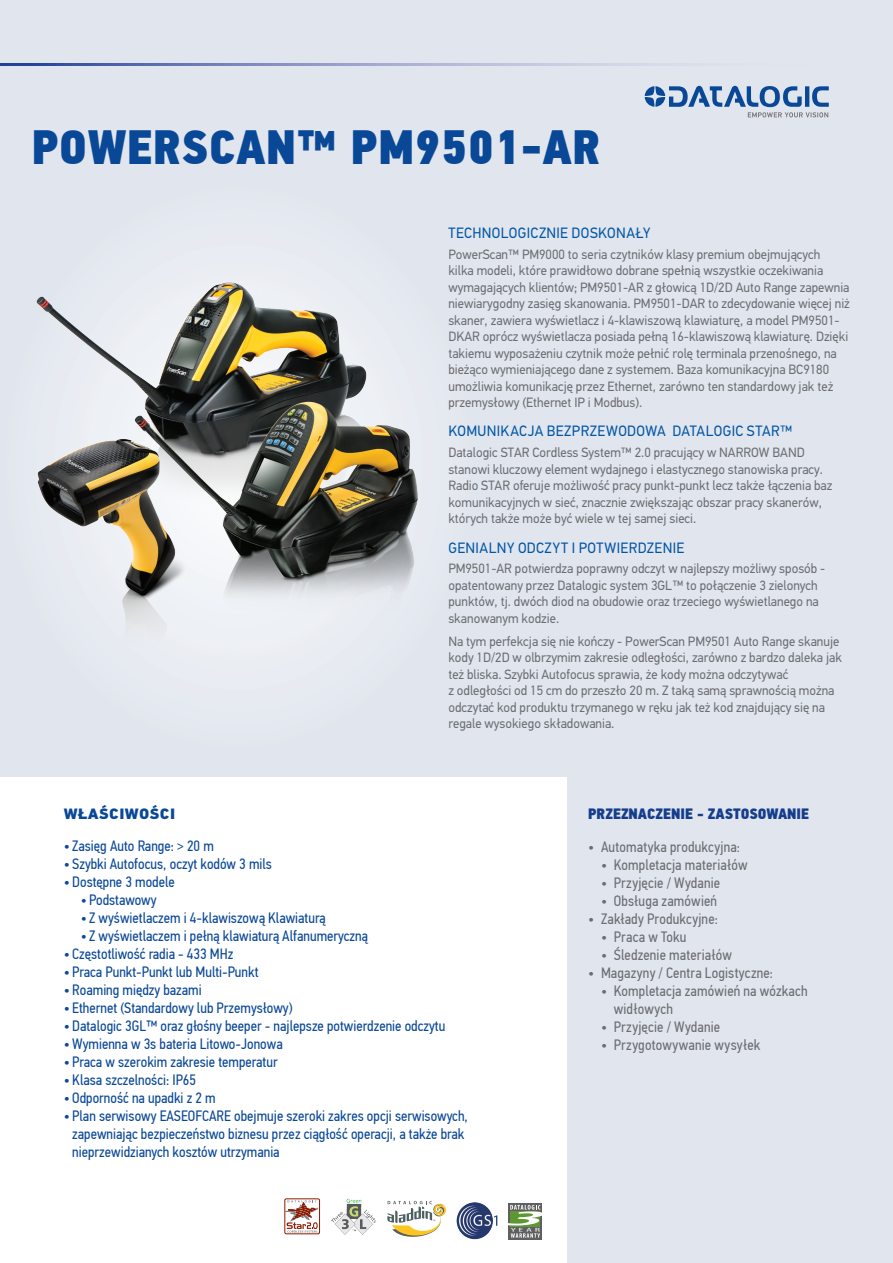
<style>
.page{position:relative;width:893px;height:1263px;background:#e0e5ee}
.page>*{position:absolute;margin:0;border:0;box-sizing:border-box;transform-origin:0 0}
.t1{font:48px "PF Din Text Cond Pro X Black";letter-spacing:.01em;color:#094797}
.t2{font:15px/18px "PF Din Text Cond Pro";color:#094797}
.t3{font:15px/18px "PF Din Text Cond Pro";letter-spacing:.01em;color:#6c6d70}
.descriptionheadline{font:15px "PF Din Text Pro";letter-spacing:.025em;color:#0155a5;scale:.96 1}
.Punto_elenco_grigio{font:15px "PF Din Text Cond Pro X Black";color:#153d8c}
.t4{font:900 15px "PF Din Text Pro";letter-spacing:.02em;color:#094797}
.description{font:13.5px/16.5px "PF Din Text Pro";color:#6c6d70;scale:.96 1}
</style>
<div class="page">
<svg style="left:0;top:64px;width:652px;height:1px"></svg>
<svg style="left:645px;top:86px;width:184px;height:31px"></svg>
<div style="left:0;top:777px;width:567px;height:486px;background:#fff"></div>
<img style="left:456px;top:1202px;width:42px;height:38px">
<div style="left:509px;top:1203px;width:33px;height:36px;background:#5f5f62"></div>
<svg style="left:508px;top:1205px;width:34px;height:33px"></svg>
<svg style="left:387px;top:1201px;width:60px;height:36px"></svg>
<img style="left:331px;top:1199px;width:46px;height:36px">
<div style="left:284px;top:1198px;width:36px;height:36px;border:1px solid #8b1b02;border-radius:2px"></div>
<svg style="left:284px;top:1200px;width:35px;height:33px"></svg>
<img style="left:36px;top:279px;width:382px;height:369px">
<p class="t1" style="left:32px;top:117px;width:570px">POWERSCAN™ PM9501-AR</p>
<p class="descriptionheadline" style="left:448px;top:224px;width:212px">TECHNOLOGICZNIE DOSKONAŁY</p>
<p class="description" style="left:448px;top:246px;width:420px">PowerScan™ PM9000 to seria czytników klasy premium obejmujących<br>kilka modeli, które prawidłowo dobrane spełnią wszystkie oczekiwania wymagających klientów; PM9501-AR z głowicą 1D/2D Auto Range zapewnia niewiarygodny zasięg skanowania. PM9501-DAR to zdecydowanie więcej niż skaner, zawiera wyświetlacz i 4-klawiszową klawiaturę, a model PM9501- DKAR oprócz wyświetlacza posiada pełną 16-klawiszową klawiaturę. Dzięki takiemu wyposażeniu czytnik może pełnić rolę terminala przenośnego, na bieżąco wymieniającego dane z systemem. Baza komunikacyjna BC9180 umożliwia komunikację przez Ethernet, zarówno ten standardowy jak też przemysłowy (Ethernet IP i Modbus).</p>
<p class="descriptionheadline" style="left:448px;top:422px;width:359px">KOMUNIKACJA BEZPRZEWODOWA DATALOGIC STAR™</p>
<p class="description" style="left:448px;top:444px;width:402px">Datalogic STAR Cordless System™ 2.0 pracujący w NARROW BAND stanowi kluczowy element wydajnego i elastycznego stanowiska pracy.<br>Radio STAR oferuje możliwość pracy punkt-punkt lecz także łączenia baz komunikacyjnych w sieć, znacznie zwiększając obszar pracy skanerów, których także może być wiele w tej samej sieci.</p>
<p class="descriptionheadline" style="left:448px;top:538px;width:247px">GENIALNY ODCZYT I POTWIERDZENIE</p>
<p class="description" style="left:448px;top:560px;width:394px">PM9501-AR potwierdza poprawny odczyt w najlepszy możliwy sposób - opatentowany przez Datalogic system 3GL™ to połączenie 3 zielonych punktów, tj. dwóch diod na obudowie oraz trzeciego wyświetlanego na skanowanym kodzie.</p>
<p class="description" style="left:448px;top:633px;width:411px">Na tym perfekcja się nie kończy - PowerScan PM9501 Auto Range skanuje kody 1D/2D w olbrzymim zakresie odległości, zarówno z bardzo daleka jak też bliska. Szybki Autofocus sprawia, że kody można odczytywać<br>z odległości od 15 cm do przeszło 20 m. Z taką samą sprawnością można odczytać kod produktu trzymanego w ręku jak też kod znajdujący się na regale wysokiego składowania.</p>
<p class="t4" style="left:64px;top:804px;width:113px">WŁAŚCIWOŚCI</p>
<p class="t2" style="left:64px;top:836px;width:152px">• Zasięg Auto Range: &gt; 20 m</p>
<p class="t2" style="left:64px;top:854px;width:210px">• Szybki Autofocus, oczyt kodów 3 mils</p>
<p class="t2" style="left:64px;top:872px;width:113px">• Dostępne 3 modele</p>
<p class="t2" style="left:81px;top:890px;width:77px">• Podstawowy</p>
<p class="t2" style="left:81px;top:908px;width:246px">• Z wyświetlaczem i 4-klawiszową Klawiaturą</p>
<p class="t2" style="left:81px;top:926px;width:289px">• Z wyświetlaczem i pełną klawiaturą Alfanumeryczną</p>
<p class="t2" style="left:64px;top:944px;width:171px">• Częstotliwość radia - 433 MHz</p>
<p class="t2" style="left:64px;top:962px;width:196px">• Praca Punkt-Punkt lub Multi-Punkt</p>
<p class="t2" style="left:64px;top:980px;width:139px">• Roaming między bazami</p>
<p class="t2" style="left:64px;top:998px;width:230px">• Ethernet (Standardowy lub Przemysłowy)</p>
<p class="t2" style="left:64px;top:1016px;width:383px">• Datalogic 3GL™ oraz głośny beeper - najlepsze potwierdzenie odczytu</p>
<p class="t2" style="left:64px;top:1034px;width:220px">• Wymienna w 3s bateria Litowo-Jonowa</p>
<p class="t2" style="left:64px;top:1052px;width:215px">• Praca w szerokim zakresie temperatur</p>
<p class="t2" style="left:64px;top:1070px;width:134px">• Klasa szczelności: IP65</p>
<p class="t2" style="left:64px;top:1088px;width:153px">• Odporność na upadki z 2 m</p>
<p class="t2" style="left:72px;top:1106px;width:397px;text-indent:-9px">• Plan serwisowy EASEOFCARE obejmuje szeroki zakres opcji serwisowych, zapewniając bezpieczeństwo biznesu przez ciągłość operacji, a także brak nieprzewidzianych kosztów utrzymania</p>
<p class="Punto_elenco_grigio" style="left:588px;top:804px;width:222px">PRZEZNACZENIE - ZASTOSOWANIE</p>
<p class="t3" style="left:588px;top:838px;width:153px">• Automatyka produkcyjna:</p>
<p class="t3" style="left:601px;top:856px;width:148px">• Kompletacja materiałów</p>
<p class="t3" style="left:601px;top:874px;width:121px">• Przyjęcie / Wydanie</p>
<p class="t3" style="left:601px;top:892px;width:118px">• Obsługa zamówień</p>
<p class="t3" style="left:588px;top:910px;width:131px">• Zakłady Produkcyjne:</p>
<p class="t3" style="left:601px;top:928px;width:87px">• Praca w Toku</p>
<p class="t3" style="left:601px;top:946px;width:133px">• Śledzenie materiałów</p>
<p class="t3" style="left:588px;top:964px;width:186px">• Magazyny / Centra Logistyczne:</p>
<p class="t3" style="left:614px;top:982px;width:195px;text-indent:-13px">• Kompletacja zamówień na wózkach widłowych</p>
<p class="t3" style="left:601px;top:1018px;width:121px">• Przyjęcie / Wydanie</p>
<p class="t3" style="left:601px;top:1036px;width:161px">• Przygotowywanie wysyłek</p>
</div>
